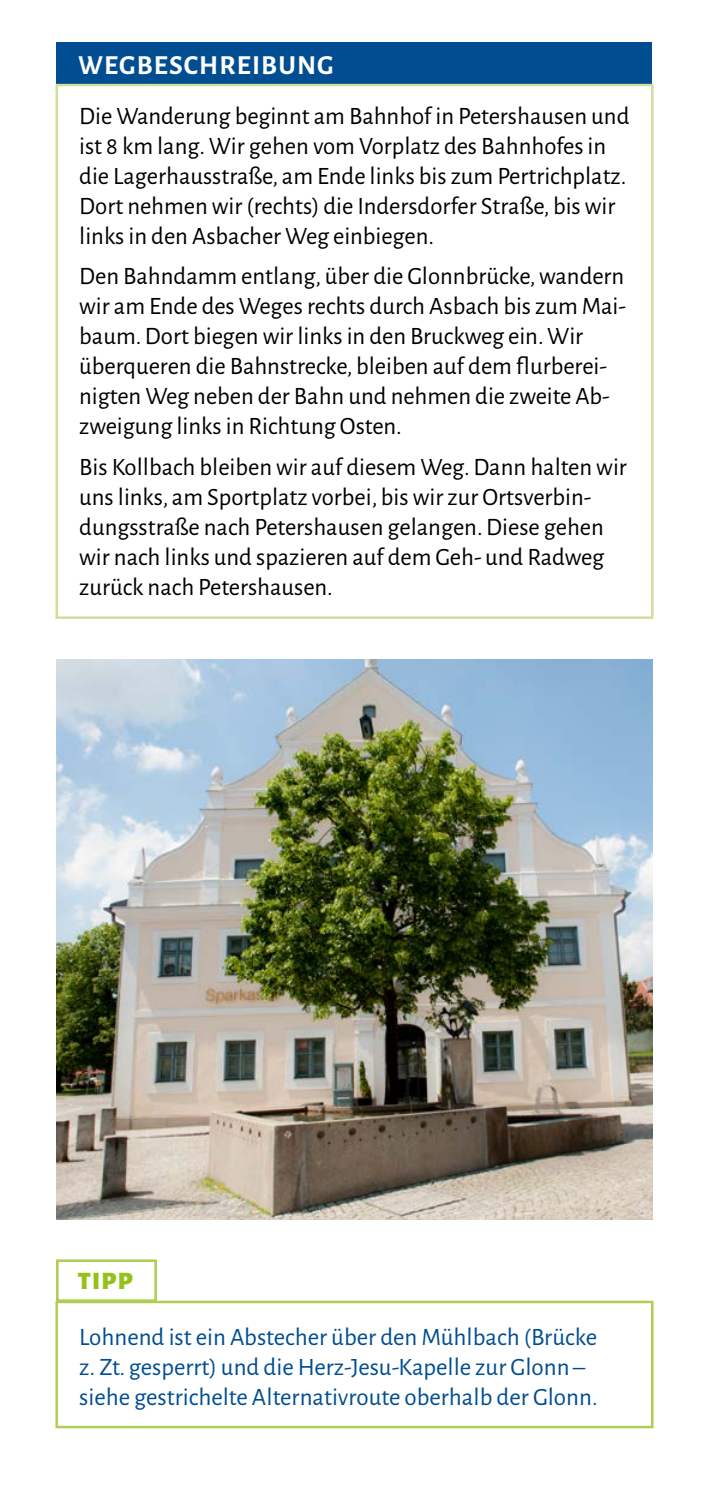
<style>
.page{position:relative;width:709px;height:1489px;background:#fff}
.page>*{position:absolute;margin:0;border:0;box-sizing:border-box;transform-origin:0 0}
.H3_weiss{font:700 27.5px "Alegreya Sans";letter-spacing:.04em;color:#fff}
.p-fliess{font:25px/30px "Alegreya Sans";color:#000}
.p-fliess_blau{font:25px/30px "Alegreya Sans";color:#004e91}
.H3-gruen{font:900 25px "Alegreya Sans";color:#94c11a}
</style>
<div class="page">
<div style="left:56px;top:1259px;width:101px;height:42px;border:3px solid #b0cd54"></div>
<div style="left:55px;top:1300px;width:598px;height:128px;border:2px solid #b0cd54"></div>
<div style="left:57px;top:43px;width:595px;height:42px;background:#004e91"></div>
<div style="left:55px;top:84px;width:598px;height:535px;border:2px solid #cfe09a"></div>
<img style="left:57px;top:659px;width:595px;height:559px">
<h3 class="H3_weiss" style="left:78px;top:45px;width:257px">WEGBESCHREIBUNG</h3>
<p class="p-fliess" style="left:79px;top:99px;width:551px">Die Wanderung beginnt am Bahnhof in Petershausen und ist 8 km lang. Wir gehen vom Vorplatz des Bahnhofes in die Lagerhausstraße, am Ende links bis zum Pertrichplatz.<br>Dort nehmen wir (rechts) die Indersdorfer Straße, bis wir links in den Asbacher Weg einbiegen.</p>
<p class="p-fliess" style="left:79px;top:260px;width:548px">Den Bahndamm entlang, über die Glonnbrücke, wandern wir am Ende des Weges rechts durch Asbach bis zum Mai&shy;baum. Dort biegen wir links in den Bruckweg ein. Wir überqueren die Bahnstrecke, bleiben auf dem flurberei&shy;nigten Weg neben der Bahn und nehmen die zweite Ab&shy;zweigung links in Richtung Osten.</p>
<p class="p-fliess" style="left:79px;top:451px;width:549px">Bis Kollbach bleiben wir auf diesem Weg. Dann halten wir uns links, am Sportplatz vorbei, bis wir zur Ortsverbin&shy;dungsstraße nach Petershausen gelangen. Diese gehen wir nach links und spazieren auf dem Geh- und Radweg zurück nach Petershausen.</p>
<h3 class="H3-gruen" style="left:78px;top:1260px;width:56px">TIPP</h3>
<p class="p-fliess_blau" style="left:79px;top:1320px;width:520px">Lohnend ist ein Abstecher über den Mühlbach (Brücke z. Zt. gesperrt) und die Herz-Jesu-Kapelle zur Glonn – siehe gestrichelte Alternativroute oberhalb der Glonn.</p>
</div>
